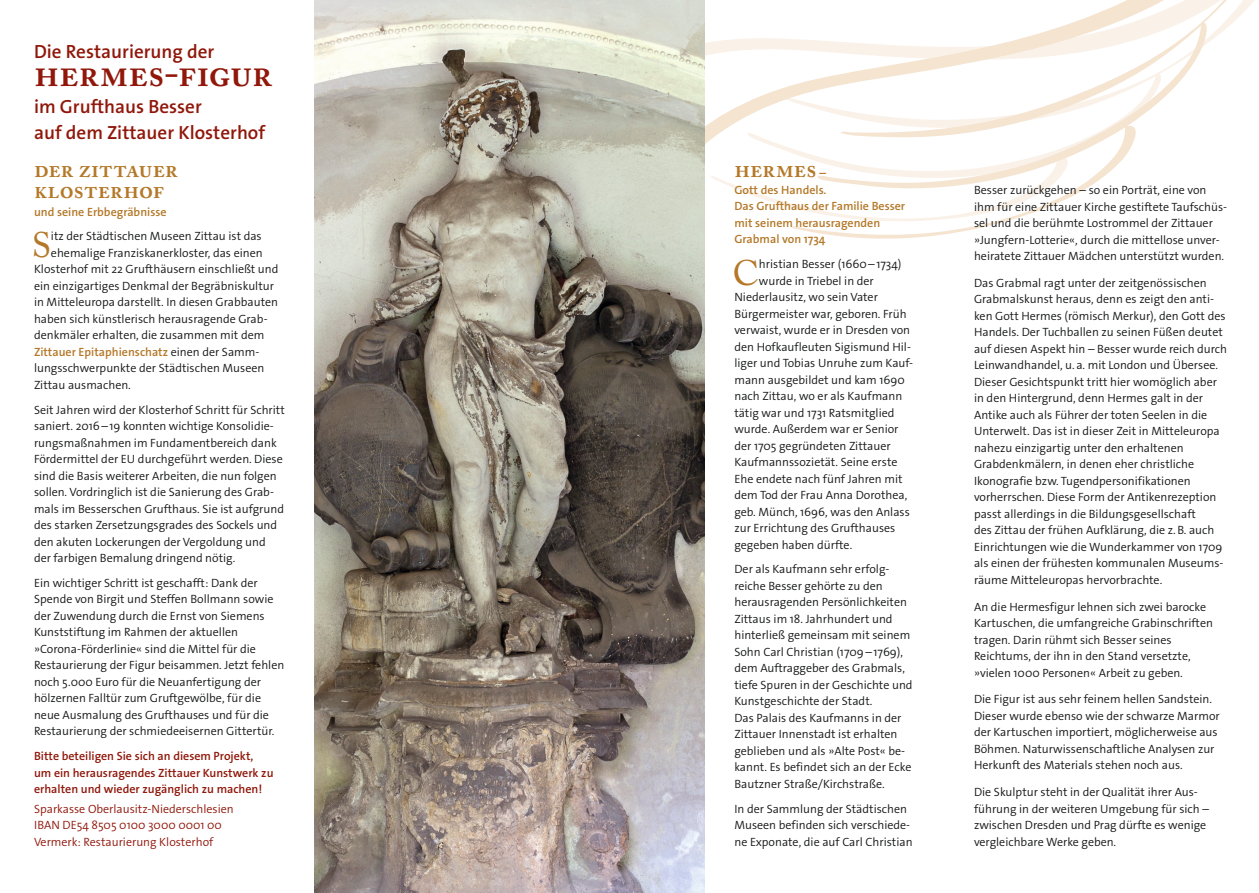
<style>
.page{position:relative;width:1259px;height:893px;background:#fff}
.page>*{position:absolute;margin:0;border:0;box-sizing:border-box;transform-origin:0 0}
.Überschriften{font:600 38.7px "Adobe Caslon Pro";color:#90170a}
.Überschriften-2{font:35.25px "Adobe Caslon Pro";color:#b47828}
.Überschriften-3{font:600 24.3px/21px "Adobe Caslon Pro";letter-spacing:.005em;color:#b47828}
.Überschriften-4{font:19.2px "The Sans HP6 Se Bld";color:#90170a}
.Überschriften-5{font:12px/16.5px "The Sans HP4 Se Lig";color:#151616}
.Überschriften-6{font:12px/16.5px "The Sans HP6 Se Bld";color:#b47828}
.t1{font:12px/16.5px "The Sans HP6 Se Bld";color:#90170a}
.t2{font:12px/16.5px "The Sans HP4 Se Lig";color:#90170a}
.s1{font-family:"The Sans HP4 Se Lig";color:#151616}
.s2{font-family:"The Sans HP6 Se Bld";font-weight:400;font-size:12px}
</style>
<div class="page">
<svg style="left:704px;top:0;width:551px;height:280px"></svg>
<img style="left:315px;top:0;width:389px;height:893px">
<p class="Überschriften-4" style="left:34px;top:39px;width:182px">Die Restaurierung der</p>
<p class="Überschriften" style="left:34px;top:50px;width:240px">hermes-figur</p>
<p class="Überschriften-4" style="left:34px;top:94px;width:169px">im Grufthaus Besser</p>
<p class="Überschriften-4" style="left:34px;top:120px;width:233px">auf dem Zittauer Klosterhof</p>
<p class="Überschriften-3" style="left:34px;top:158px;width:145px">der zittauer klosterhof</p>
<p class="Überschriften-6" style="left:34px;top:203px;width:134px">und seine Erbbegräbnisse</p>
<p class="Überschriften-2" style="left:32px;top:224px;width:21px">S</p>
<p class="Überschriften-5" style="left:51px;top:228px;width:212px">itz der Städtischen Museen Zittau ist das</p>
<p class="Überschriften-5" style="left:51px;top:245px;width:213px">ehemalige Franziskanerkloster, das einen</p>
<p class="Überschriften-5" style="left:34px;top:261px;width:246px">Klosterhof mit 22 Grufthäusern einschließt und</p>
<p class="Überschriften-5" style="left:34px;top:278px;width:241px">ein einzigartiges Denkmal der Begräbniskultur</p>
<p class="Überschriften-5" style="left:34px;top:294px;width:245px">in Mitteleuropa darstellt. In diesen Grabbauten</p>
<p class="Überschriften-5" style="left:34px;top:311px;width:235px">haben sich künstlerisch herausragende Grab-</p>
<p class="Überschriften-5" style="left:34px;top:327px;width:232px">denkmäler erhalten, die zusammen mit dem</p>
<p class="Überschriften-6" style="left:34px;top:344px;width:227px">Zittauer Epitaphienschatz <span class="s1">einen der Samm-</span></p>
<p class="Überschriften-5" style="left:34px;top:360px;width:232px">lungsschwerpunkte der Städtischen Museen</p>
<p class="Überschriften-5" style="left:34px;top:377px;width:98px">Zittau ausmachen.</p>
<p class="Überschriften-5" style="left:34px;top:401px;width:252px">Seit Jahren wird der Klosterhof Schritt für Schritt saniert. 2016–19 konnten wichtige Konsolidie&shy;rungsmaßnahmen im Fundamentbereich dank Fördermittel der EU durchgeführt werden. Diese sind die Basis weiterer Arbeiten, die nun folgen sollen. Vordringlich ist die Sanierung des Grab&shy;mals im Besserschen Grufthaus. Sie ist aufgrund des starken Zersetzungsgrades des Sockels und den akuten Lockerungen der Vergoldung und der farbigen Bemalung dringend nötig.</p>
<p class="Überschriften-5" style="left:34px;top:575px;width:252px">Ein wichtiger Schritt ist geschafft: Dank der Spende von Birgit und Steffen Bollmann sowie der Zuwendung durch die Ernst von Siemens Kunststiftung im Rahmen der aktuellen »Corona-Förderlinie« sind die Mittel für die Restaurierung der Figur beisammen. Jetzt fehlen noch 5.000 Euro für die Neuanfertigung der hölzernen Falltür zum Gruftgewölbe, für die neue Ausmalung des Grufthauses und für die Restaurierung der schmiedeeisernen Gittertür.</p>
<p class="t1" style="left:34px;top:748px;width:241px">Bitte beteiligen Sie sich an diesem Projekt, um ein herausragendes Zittauer Kunstwerk zu erhalten und wieder zugänglich zu machen!</p>
<p class="t2" style="left:34px;top:800px;width:201px">Sparkasse Oberlausitz-Niederschlesien<br>IBAN DE54 8505 0100 3000 0001 00<br>Vermerk: Restaurierung Klosterhof</p>
<p class="Überschriften-3" style="left:734px;top:158px;width:93px">hermes <span class="s2">–</span></p>
<p class="Überschriften-6" style="left:734px;top:182px;width:172px">Gott des Handels.<br>Das Grufthaus der Familie Besser mit seinem herausragenden<br>Grabmal von 1734</p>
<p class="Überschriften-2" style="left:732px;top:252px;width:28px">C</p>
<p class="Überschriften-5" style="left:759px;top:256px;width:144px">hristian Besser (1660–1734)</p>
<p class="Überschriften-5" style="left:759px;top:272px;width:116px">wurde in Triebel in der</p>
<p class="Überschriften-5" style="left:734px;top:289px;width:145px">Niederlausitz, wo sein Vater</p>
<p class="Überschriften-5" style="left:734px;top:305px;width:174px">Bürgermeister war, geboren. Früh</p>
<p class="Überschriften-5" style="left:734px;top:322px;width:177px">verwaist, wurde er in Dresden von</p>
<p class="Überschriften-5" style="left:734px;top:338px;width:178px">den Hofkaufleuten Sigismund Hil-</p>
<p class="Überschriften-5" style="left:734px;top:355px;width:180px">liger und Tobias Unruhe zum Kauf-</p>
<p class="Überschriften-5" style="left:734px;top:371px;width:172px">mann ausgebildet und kam 1690</p>
<p class="Überschriften-5" style="left:734px;top:388px;width:169px">nach Zittau, wo er als Kaufmann</p>
<p class="Überschriften-5" style="left:734px;top:404px;width:162px">tätig war und 1731 Ratsmitglied</p>
<p class="Überschriften-5" style="left:734px;top:421px;width:166px">wurde. Außerdem war er Senior</p>
<p class="Überschriften-5" style="left:734px;top:437px;width:158px">der 1705 gegründeten Zittauer</p>
<p class="Überschriften-5" style="left:734px;top:454px;width:165px">Kaufmannssozietät. Seine erste</p>
<p class="Überschriften-5" style="left:734px;top:470px;width:170px">Ehe endete nach fünf Jahren mit</p>
<p class="Überschriften-5" style="left:734px;top:487px;width:174px">dem Tod der Frau Anna Dorothea,</p>
<p class="Überschriften-5" style="left:734px;top:503px;width:177px">geb. Münch, 1696, was den Anlass</p>
<p class="Überschriften-5" style="left:734px;top:520px;width:162px">zur Errichtung des Grufthauses</p>
<p class="Überschriften-5" style="left:734px;top:536px;width:119px">gegeben haben dürfte.</p>
<p class="Überschriften-5" style="left:734px;top:561px;width:180px">Der als Kaufmann sehr erfolg&shy;reiche Besser gehörte zu den herausragenden Persönlichkeiten<br>Zittaus im 18. Jahrhundert und hinterließ gemeinsam mit seinem<br>Sohn Carl Christian (1709–1769), dem Auftraggeber des Grabmals, tiefe Spuren in der Geschichte und<br>Kunstgeschichte der Stadt.<br>Das Palais des Kaufmanns in der<br>Zittauer Innenstadt ist erhalten geblieben und als »Alte Post« be&shy;kannt. Es befindet sich an der Ecke<br>Bautzner Straße/Kirchstraße.</p>
<p class="Überschriften-5" style="left:734px;top:800px;width:180px">In der Sammlung der Städtischen<br>Museen befinden sich verschiede&shy;ne Exponate, die auf Carl Christian</p>
<p class="Überschriften-5" style="left:974px;top:182px;width:254px">Besser zurückgehen – so ein Porträt, eine von ihm für eine Zittauer Kirche gestiftete Taufschüs&shy;sel und die berühmte Lostrommel der Zittauer »Jungfern-Lotterie«, durch die mittellose unver&shy;heiratete Zittauer Mädchen unterstützt wurden.</p>
<p class="Überschriften-5" style="left:974px;top:275px;width:255px">Das Grabmal ragt unter der zeitgenössischen Grabmalskunst heraus, denn es zeigt den anti&shy;ken Gott Hermes (römisch Merkur), den Gott des Handels. Der Tuchballen zu seinen Füßen deutet auf diesen Aspekt hin – Besser wurde reich durch Leinwandhandel, u.a. mit London und Übersee.<br>Dieser Gesichtspunkt tritt hier womöglich aber in den Hintergrund, denn Hermes galt in der Antike auch als Führer der toten Seelen in die Unterwelt. Das ist in dieser Zeit in Mitteleuropa nahezu einzigartig unter den erhaltenen Grabdenkmälern, in denen eher christliche Ikonografie bzw. Tugendpersonifikationen vorherrschen. Diese Form der Antikenrezeption passt allerdings in die Bildungsgesellschaft<br>des Zittau der frühen Aufklärung, die z.B. auch Einrichtungen wie die Wunderkammer von 1709 als einen der frühesten kommunalen Museums&shy;räume Mitteleuropas hervorbrachte.</p>
<p class="Überschriften-5" style="left:974px;top:598px;width:240px">An die Hermesfigur lehnen sich zwei barocke Kartuschen, die umfangreiche Grabinschriften tragen. Darin rühmt sich Besser seines Reichtums, der ihn in den Stand versetzte, »vielen 1000 Personen« Arbeit zu geben.</p>
<p class="Überschriften-5" style="left:974px;top:691px;width:247px">Die Figur ist aus sehr feinem hellen Sandstein.<br>Dieser wurde ebenso wie der schwarze Marmor der Kartuschen importiert, möglicherweise aus Böhmen. Naturwissenschaftliche Analysen zur Herkunft des Materials stehen noch aus.</p>
<p class="Überschriften-5" style="left:974px;top:784px;width:236px">Die Skulptur steht in der Qualität ihrer Aus&shy;führung in der weiteren Umgebung für sich – zwischen Dresden und Prag dürfte es wenige vergleichbare Werke geben.</p>
</div>
